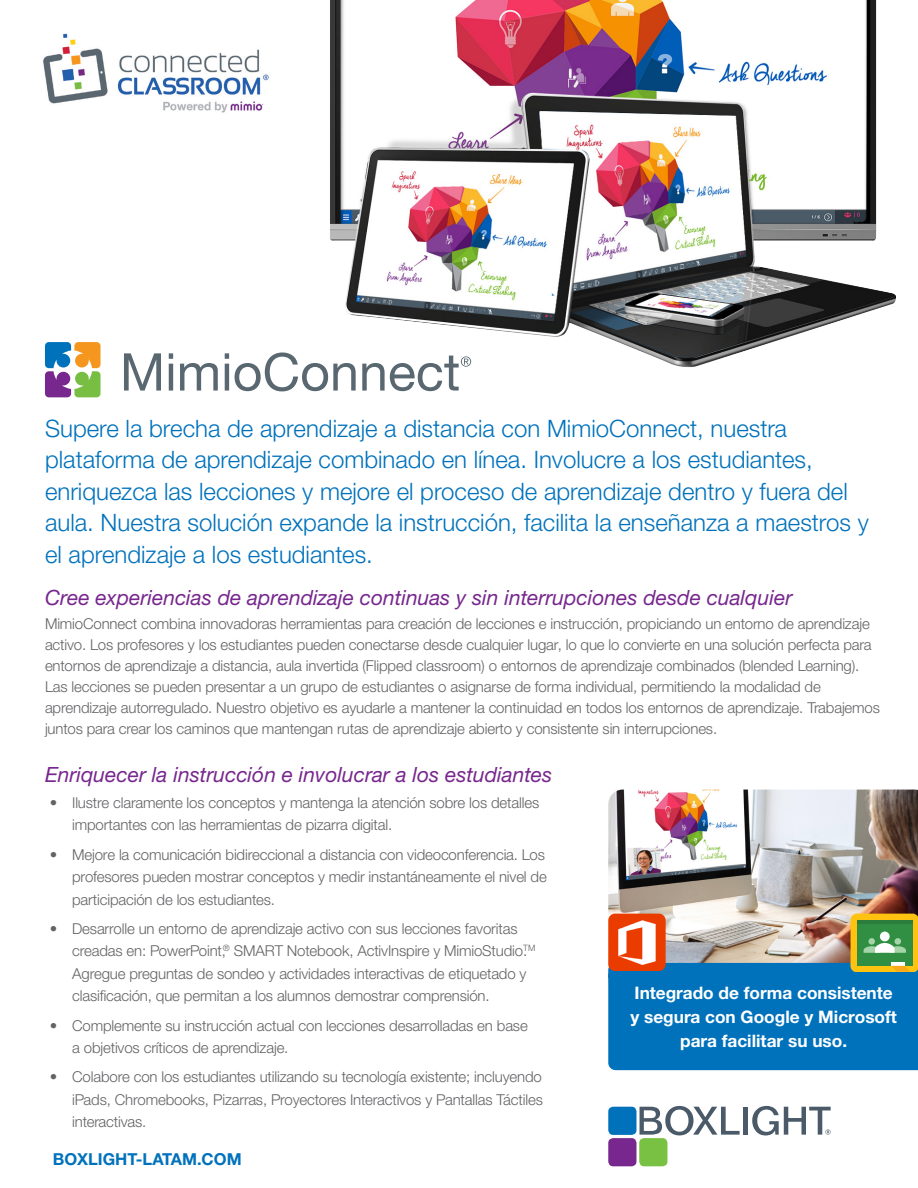
<style>
.page{position:relative;width:918px;height:1188px;background:#fff}
.page>*{position:absolute;margin:0;border:0;box-sizing:border-box;transform-origin:0 0}
.t1{font:300 24px/31.5px "Helvetica Neue LTW1 G";color:#0072bc}
.t2{font:italic 21px "Helvetica Neue LTW1 G";color:#77278d}
.t3{font:700 17.25px/24px "Helvetica Neue LTW1 G";color:#fff;text-align:center}
.t4{font:700 16.5px "Helvetica Neue LTW1 G";color:#0072bc}
.t5{font:300 15px/22.5px "Helvetica Neue LTW1 G";letter-spacing:-.01em;color:#636366}
</style>
<div class="page">
<img style="left:330px;top:0;width:566px;height:367px">
<svg style="left:640px;top:1106px;width:100px;height:29px"></svg>
<div style="left:743px;top:1107px;width:5px;height:28px;background:#4a5a68"></div>
<svg style="left:752px;top:1106px;width:79px;height:29px"></svg>
<div style="left:608px;top:1107px;width:28px;height:28px;background:#0072bc;border-radius:5px"></div>
<div style="left:608px;top:1138px;width:28px;height:28px;background:#77278d;border-radius:5px"></div>
<div style="left:639px;top:1138px;width:28px;height:28px;background:#79c142;border-radius:5px"></div>
<img style="left:608px;top:790px;width:310px;height:124px">
<svg style="left:608px;top:914px;width:310px;height:156px;background:#3586b0"></svg>
<img style="left:608px;top:914px;width:58px;height:57px">
<img style="left:43px;top:33px;width:226px;height:80px">
<svg style="left:124px;top:353px;width:37px;height:38px"></svg>
<svg style="left:169px;top:353px;width:4px;height:6px"></svg>
<hr style="left:169px;top:364px;width:4px;height:27px;background:#596770">
<svg style="left:180px;top:363px;width:38px;height:28px"></svg>
<svg style="left:225px;top:353px;width:4px;height:6px"></svg>
<hr style="left:225px;top:364px;width:4px;height:27px;background:#596770">
<svg style="left:235px;top:352px;width:121px;height:39px"></svg>
<svg style="left:362px;top:356px;width:109px;height:35px"></svg>
<svg style="left:45px;top:342px;width:56px;height:55px"></svg>
<p class="t1" style="left:45px;top:412px;width:825px">Supere la brecha de aprendizaje a distancia con MimioConnect, nuestra plataforma de aprendizaje combinado en línea. Involucre a los estudiantes, enriquezca las lecciones y mejore el proceso de aprendizaje dentro y fuera del aula. Nuestra solución expande la instrucción, facilita la enseñanza a maestros y el aprendizaje a los estudiantes.</p>
<p class="t2" style="left:45px;top:585px;width:749px">Cree experiencias de aprendizaje continuas y sin interrupciones desde cualquier</p>
<p class="t5" style="left:45px;top:613px;width:837px;line-height:21px">MimioConnect combina innovadoras herramientas para creación de lecciones e instrucción, propiciando un entorno de aprendizaje activo. Los profesores y los estudiantes pueden conectarse desde cualquier lugar, lo que lo convierte en una solución perfecta para entornos de aprendizaje a distancia, aula invertida (Flipped classroom) o entornos de aprendizaje combinados (blended Learning).<br>Las lecciones se pueden presentar a un grupo de estudiantes o asignarse de forma individual, permitiendo la modalidad de aprendizaje autorregulado. Nuestro objetivo es ayudarle a mantener la continuidad en todos los entornos de aprendizaje. Trabajemos juntos para crear los caminos que mantengan rutas de aprendizaje abierto y consistente sin interrupciones.</p>
<p class="t2" style="left:45px;top:761px;width:509px">Enriquecer la instrucción e involucrar a los estudiantes</p>
<p class="t5" style="left:72px;top:791px;width:469px;text-indent:-22px">• Ilustre claramente los conceptos y mantenga la atención sobre los detalles importantes con las herramientas de pizarra digital.</p>
<p class="t5" style="left:72px;top:843px;width:476px;text-indent:-22px">• Mejore la comunicación bidireccional a distancia con videoconferencia. Los profesores pueden mostrar conceptos y medir instantáneamente el nivel de participación de los estudiantes.</p>
<p class="t5" style="left:72px;top:917px;width:465px;text-indent:-22px">• Desarrolle un entorno de aprendizaje activo con sus lecciones favoritas creadas en: PowerPoint,<sup>®</sup> SMART Notebook, ActivInspire y MimioStudio.<sup>TM </sup>Agregue preguntas de sondeo y actividades interactivas de etiquetado y clasificación, que permitan a los alumnos demostrar comprensión.</p>
<p class="t5" style="left:72px;top:1014px;width:457px;text-indent:-22px">• Complemente su instrucción actual con lecciones desarrolladas en base a objetivos críticos de aprendizaje.</p>
<p class="t5" style="left:72px;top:1066px;width:472px;text-align:justify;text-indent:-22px">• Colabore con los estudiantes utilizando su tecnología existente; incluyendo iPads, Chromebooks, Pizarras, Proyectores Interactivos y Pantallas Táctiles interactivas.</p>
<p class="t4" style="left:53px;top:1149px;width:190px">BOXLIGHT-LATAM.COM</p>
<p class="t3" style="left:630px;top:981px;width:268px">Integrado de forma consistente y segura con Google y Microsoft para facilitar su uso.</p>
</div>
